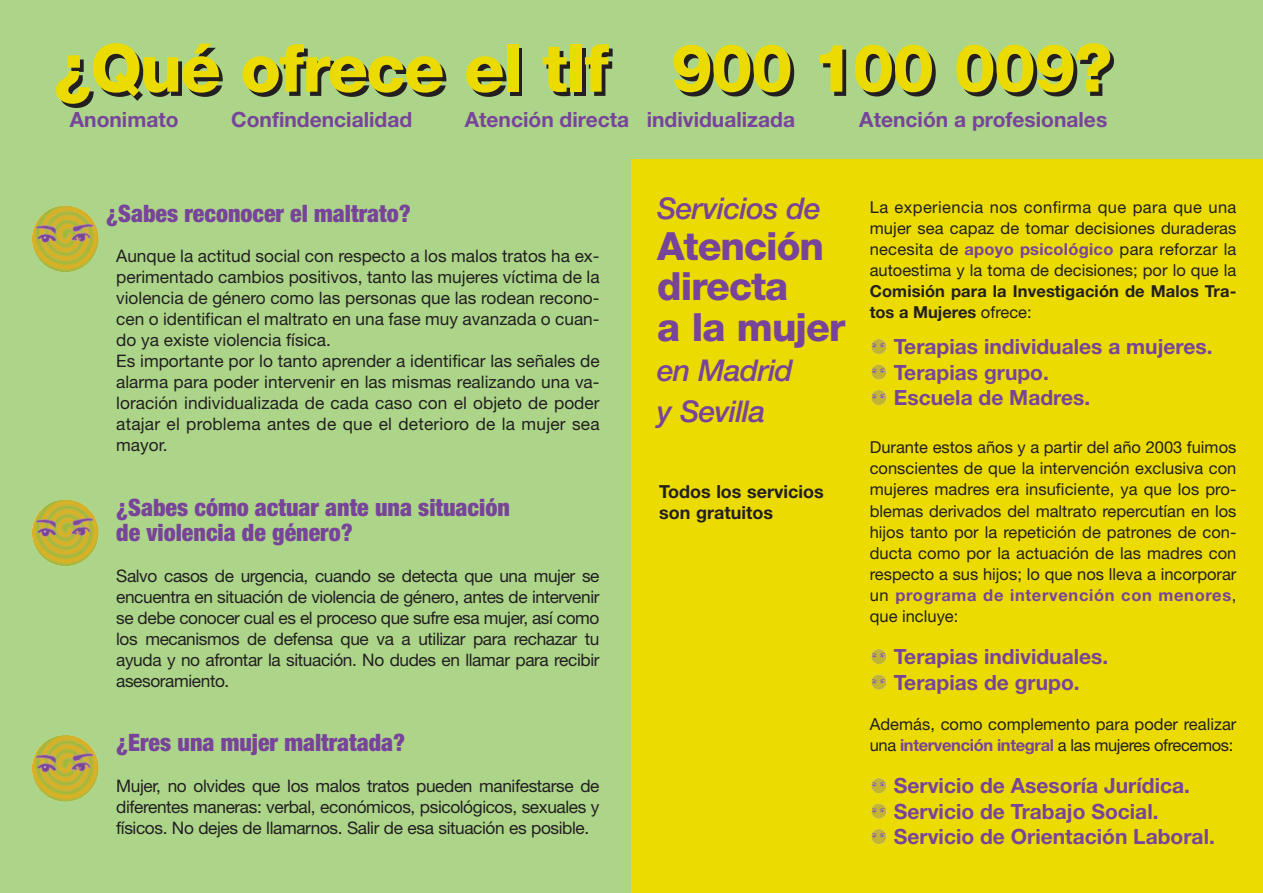
<style>
.page{position:relative;width:1263px;height:893px;background:#acd589}
.page>*{position:absolute;margin:0;border:0;box-sizing:border-box;transform-origin:0 0}
.t1{font:800 66.45px "Helvetica Neue";letter-spacing:-.025em;color:#231f20}
.t2{font:800 39px/40.5px "Helvetica Neue";letter-spacing:-.025em;color:#78449a}
.t3{font:italic 500 30px/40.5px "Helvetica Neue";letter-spacing:-.02em;color:#78449a}
.t4{font:900 condensed 24px/25.5px "Helvetica Neue";color:#78449a}
.t5{font:700 21px/25.5px "Helvetica Neue";color:#78449a}
.t6{font:700 18px/21.6px "Helvetica Neue";color:#231f20}
.t7{font:17.25px/21px "Helvetica Neue";color:#231f20;text-align:justify}
.t8{font:16.5px/21px "Helvetica Neue";color:#231f20;text-align:justify}
.t9{font:700 16.5px/21px "Helvetica Neue";letter-spacing:.005em;color:#231f20}
.s1{font-weight:700;color:#78449a}
.s2{font-weight:400}
</style>
<div class="page">
<div style="left:632px;top:160px;width:631px;height:733px;background:#ebdb01"></div>
<img style="left:871px;top:829px;width:15px;height:15px;border-radius:50%">
<img style="left:871px;top:803px;width:15px;height:16px;border-radius:50%">
<img style="left:871px;top:778px;width:15px;height:15px;border-radius:50%">
<img style="left:871px;top:675px;width:15px;height:15px;border-radius:50%">
<img style="left:871px;top:649px;width:15px;height:15px;border-radius:50%">
<img style="left:871px;top:390px;width:15px;height:15px;border-radius:50%">
<img style="left:871px;top:364px;width:15px;height:16px;border-radius:50%">
<img style="left:871px;top:339px;width:15px;height:15px;border-radius:50%">
<img style="left:32px;top:205px;width:67px;height:67px;border-radius:50%">
<img style="left:32px;top:499px;width:67px;height:67px;border-radius:50%">
<img style="left:32px;top:735px;width:67px;height:67px;border-radius:50%">
<h1 class="t1" style="left:58px;top:48px;width:1060px">¿Qué ofrece el tlf 900 100 009?</h1>
<p class="t5" style="left:70px;top:109px;width:110px">Anonimato</p>
<p class="t5" style="left:231px;top:109px;width:183px">Confindencialidad</p>
<p class="t5" style="left:465px;top:109px;width:332px">Atención directa individualizada</p>
<p class="t5" style="left:859px;top:109px;width:249px">Atención a profesionales</p>
<h3 class="t4" style="left:106px;top:203px;width:306px">¿Sabes reconocer el maltrato?</h3>
<p class="t7" style="left:116px;top:247px;width:485px;text-align:left">Aunque la actitud social con respecto a los malos tratos ha ex&shy;perimentado cambios positivos, tanto las mujeres víctima de la violencia de género como las personas que las rodean recono&shy;cen o identifican el maltrato en una fase muy avanzada o cuan&shy;do ya existe violencia física.<br>Es importante por lo tanto aprender a identificar las señales de alarma para poder intervenir en las mismas realizando una va&shy;loración individualizada de cada caso con el objeto de poder atajar el problema antes de que el deterioro de la mujer sea mayor.</p>
<h3 class="t4" style="left:116px;top:497px;width:395px">¿Sabes cómo actuar ante una situación de violencia de género?</h3>
<p class="t7" style="left:116px;top:567px;width:485px">Salvo casos de urgencia, cuando se detecta que una mujer se encuentra en situación de violencia de género, antes de intervenir se debe conocer cual es el proceso que sufre esa mujer, así como los mecanismos de defensa que va a utilizar para rechazar tu ayuda y no afrontar la situación. No dudes en llamar para recibir asesoramiento.</p>
<h3 class="t4" style="left:116px;top:732px;width:291px">¿Eres una mujer maltratada?</h3>
<p class="t7" style="left:116px;top:777px;width:485px">Mujer, no olvides que los malos tratos pueden manifestarse de diferentes maneras: verbal, económicos, psicológicos, sexuales y físicos. No dejes de llamarnos. Salir de esa situación es posible.</p>
<h3 class="t3" style="left:657px;top:191px;width:165px">Servicios de</h3>
<h2 class="t2" style="left:657px;top:229px;width:190px">Atención directa<br>a la mujer</h2>
<h3 class="t3" style="left:657px;top:353px;width:138px">en Madrid y Sevilla</h3>
<p class="t6" style="left:659px;top:482px;width:166px">Todos los servicios son gratuitos</p>
<p class="t8" style="left:870px;top:198px;width:368px">La experiencia nos confirma que para que una mujer sea capaz de tomar decisiones duraderas necesita de <span class="s1">apoyo psicológico</span> para reforzar la autoestima y la toma de decisiones; por lo que la</p>
<p class="t9" style="left:870px;top:282px;width:368px">Comisión para la Investigación de Malos Tra&shy;tos a Mujeres <span class="s2">ofrece:</span></p>
<p class="t5" style="left:894px;top:336px;width:320px">Terapias individuales a mujeres.<br>Terapias grupo.<br>Escuela de Madres.</p>
<p class="t8" style="left:870px;top:439px;width:368px">Durante estos años y a partir del año 2003 fuimos conscientes de que la intervención exclusiva con mujeres madres era insuficiente, ya que los pro&shy;blemas derivados del maltrato repercutían en los hijos tanto por la repetición de patrones de con&shy;ducta como por la actuación de las madres con respecto a sus hijos; lo que nos lleva a incorporar un <span class="s1">programa de intervención con menores</span>, que incluye:</p>
<p class="t5" style="left:894px;top:646px;width:216px">Terapias individuales.<br>Terapias de grupo.</p>
<p class="t8" style="left:870px;top:715px;width:368px">Además, como complemento para poder realizar una <span class="s1">intervención integral</span> a las mujeres ofrecemos:</p>
<p class="t5" style="left:894px;top:775px;width:323px">Servicio de Asesoría Jurídica.<br>Servicio de Trabajo Social.<br>Servicio de Orientación Laboral.</p>
</div>
